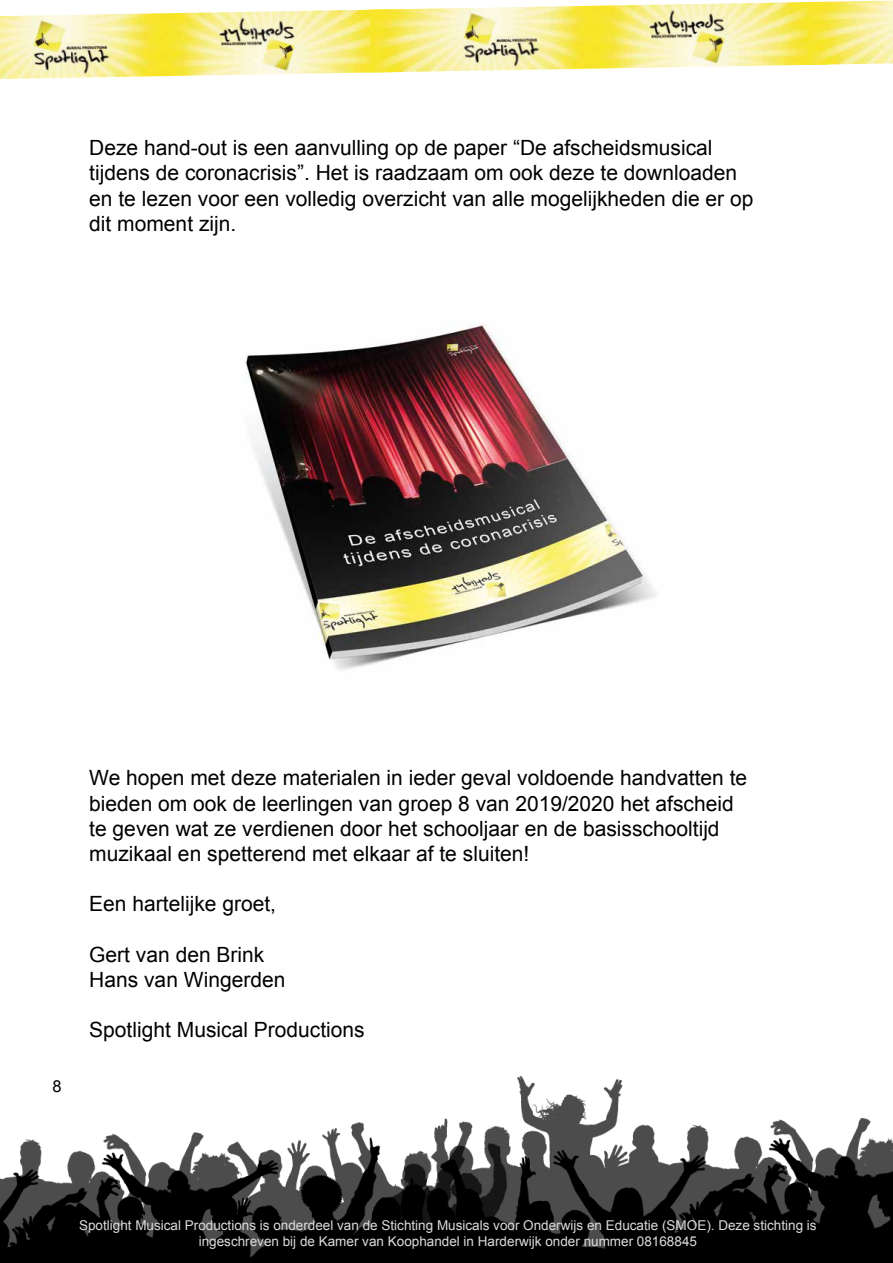
<style>
.page{position:relative;width:893px;height:1263px;background:#fff}
.page>*{position:absolute;margin:0;border:0;box-sizing:border-box;transform-origin:0 0}
.t1{font:21px/25.2px "Arial";color:#000}
.t2{font:16.5px "Arial";color:#000}
.t3{font:13.5px/16.2px "Arial";color:#dcdcdc;text-align:center}
</style>
<div class="page">
<img style="left:517px;top:1075px;width:376px;height:188px">
<img style="left:0;top:1112px;width:638px;height:151px">
<img style="left:0;top:9px;width:370px;height:70px">
<img style="left:370px;top:2px;width:437px;height:71px">
<img style="left:807px;top:0;width:86px;height:65px">
<img style="left:245px;top:323px;width:411px;height:347px">
<p class="t1" style="left:89px;top:135px;width:666px">Deze hand-out is een aanvulling op de paper “De afscheidsmusical tijdens de coronacrisis”. Het is raadzaam om ook deze te downloaden en te lezen voor een volledig overzicht van alle mogelijkheden die er op dit moment zijn.</p>
<p class="t2" style="left:52px;top:1075px;width:11px">8</p>
<p class="t1" style="left:89px;top:765px;width:659px">We hopen met deze materialen in ieder geval voldoende handvatten te bieden om ook de leerlingen van groep 8 van 2019/2020 het afscheid te geven wat ze verdienen door het schooljaar en de basisschooltijd muzikaal en spetterend met elkaar af te sluiten!</p>
<p class="t1" style="left:89px;top:891px;width:188px">Een hartelijke groet,</p>
<p class="t1" style="left:89px;top:942px;width:198px">Gert van den Brink<br>Hans van Wingerden</p>
<p class="t1" style="left:89px;top:1017px;width:277px">Spotlight Musical Productions</p>
<p class="t3" style="left:79px;top:1217px;width:739px">Spotlight Musical Productions is onderdeel van de Stichting Musicals voor Onderwijs en Educatie (SMOE). Deze stichting is ingeschreven bij de Kamer van Koophandel in Harderwijk onder nummer 08168845</p>
</div>
